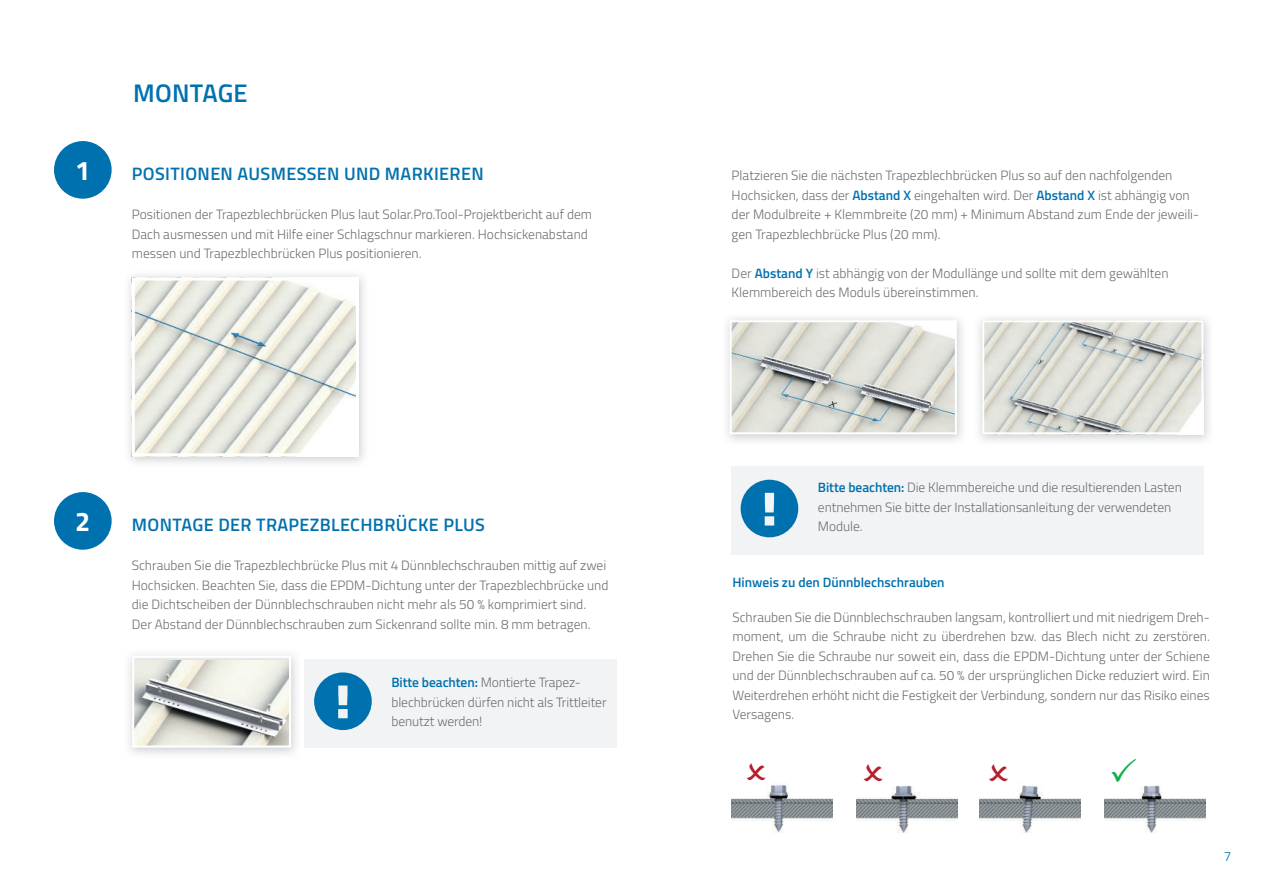
<style>
.page{position:relative;width:1263px;height:893px;background:#fff}
.page>*{position:absolute;margin:0;border:0;box-sizing:border-box;transform-origin:0 0}
.t1{font:700 27px "Titillium";color:#fff}
.t2{font:600 25.5px "Titillium";letter-spacing:.01em;color:#0071af}
.t3{font:600 18px "Titillium";letter-spacing:.02em;color:#0071af}
.t4{font:300 13.5px/19.5px "Titillium";color:#6d6e71}
.t5{font:600 13.5px "Titillium";color:#0071af}
.t6{font:300 13.5px "Titillium";color:#0071af}
.s1{font-weight:600;color:#0071af}
</style>
<div class="page">
<svg style="left:729px;top:319px;width:229px;height:116px;background:#d4d6d0"></svg>
<div style="left:54px;top:141px;width:58px;height:58px;background:#0071af;border-radius:50%"></div>
<div style="left:54px;top:492px;width:58px;height:58px;background:#0071af;border-radius:50%"></div>
<img style="left:978px;top:318px;width:231px;height:123px">
<img style="left:985px;top:323px;width:215px;height:108px">
<div style="left:982px;top:320px;width:221px;height:114px;border:2px solid #fff"></div>
<img style="left:128px;top:274px;width:236px;height:189px">
<img style="left:136px;top:282px;width:219px;height:170px">
<div style="left:132px;top:278px;width:227px;height:178px;border:3px solid #fff"></div>
<svg style="left:131px;top:655px;width:161px;height:94px"></svg>
<img style="left:731px;top:784px;width:101px;height:49px">
<img style="left:856px;top:785px;width:101px;height:48px">
<img style="left:979px;top:785px;width:101px;height:48px">
<img style="left:1104px;top:785px;width:101px;height:48px">
<div style="left:730px;top:466px;width:473px;height:89px;background:#f2f3f4"></div>
<svg style="left:740px;top:479px;width:58px;height:59px"></svg>
<div style="left:304px;top:659px;width:313px;height:89px;background:#f2f3f4"></div>
<svg style="left:314px;top:672px;width:58px;height:58px"></svg>
<h1 class="t1" style="left:75px;top:155px;width:17px">1</h1>
<h2 class="t2" style="left:133px;top:79px;width:116px">MONTAGE</h2>
<h3 class="t3" style="left:132px;top:164px;width:353px">POSITIONEN AUSMESSEN UND MARKIEREN</h3>
<p class="t4" style="left:132px;top:205px;width:462px">Positionen der Trapezblechbrücken Plus laut Solar.Pro.Tool-Projektbericht auf dem<br>Dach ausmessen und mit Hilfe einer Schlagschnur markieren. Hochsickenabstand messen und Trapezblechbrücken Plus positionieren.</p>
<h1 class="t1" style="left:75px;top:506px;width:17px">2</h1>
<h3 class="t3" style="left:132px;top:515px;width:354px">MONTAGE DER TRAPEZBLECHBRÜCKE PLUS</h3>
<p class="t4" style="left:132px;top:556px;width:478px">Schrauben Sie die Trapezblechbrücke Plus mit 4 Dünnblechschrauben mittig auf zwei Hochsicken. Beachten Sie, dass die EPDM-Dichtung unter der Trapezblechbrücke und die Dichtscheiben der Dünnblechschrauben nicht mehr als 50 % komprimiert sind.<br>Der Abstand der Dünnblechschrauben zum Sickenrand sollte min. 8 mm betragen.</p>
<p class="t4" style="left:391px;top:673px;width:217px"><span class="s1">Bitte beachten:</span> Montierte Trapez&shy;blechbrücken dürfen nicht als Trittleiter benutzt werden!</p>
<p class="t4" style="left:732px;top:166px;width:469px">Platzieren Sie die nächsten Trapezblechbrücken Plus so auf den nachfolgenden Hochsicken, dass der <span class="s1">Abstand X</span> eingehalten wird. Der <span class="s1">Abstand X</span> ist abhängig von der Modulbreite + Klemmbreite (20 mm) + Minimum Abstand zum Ende der jeweili&shy;gen Trapezblechbrücke Plus (20 mm).</p>
<p class="t4" style="left:732px;top:263px;width:438px">Der <span class="s1">Abstand Y</span> ist abhängig von der Modullänge und sollte mit dem gewählten<br>Klemmbereich des Moduls übereinstimmen.</p>
<p class="t4" style="left:818px;top:478px;width:365px"><span class="s1">Bitte beachten:</span> Die Klemmbereiche und die resultierenden Lasten entnehmen Sie bitte der Installationsanleitung der verwendeten<br>Module.</p>
<p class="t5" style="left:732px;top:575px;width:214px">Hinweis zu den Dünnblechschrauben</p>
<p class="t4" style="left:732px;top:607px;width:479px;text-align:justify">Schrauben Sie die Dünnblechschrauben langsam, kontrolliert und mit niedrigem Dreh&shy;moment, um die Schraube nicht zu überdrehen bzw. das Blech nicht zu zerstören.<br>Drehen Sie die Schraube nur soweit ein, dass die EPDM-Dichtung unter der Schiene und der Dünnblechschrauben auf ca. 50 % der ursprünglichen Dicke reduziert wird. Ein Weiterdrehen erhöht nicht die Festigkeit der Verbindung, sondern nur das Risiko eines Versagens.</p>
<p class="t6" style="left:1224px;top:849px;width:9px">7</p>
</div>
